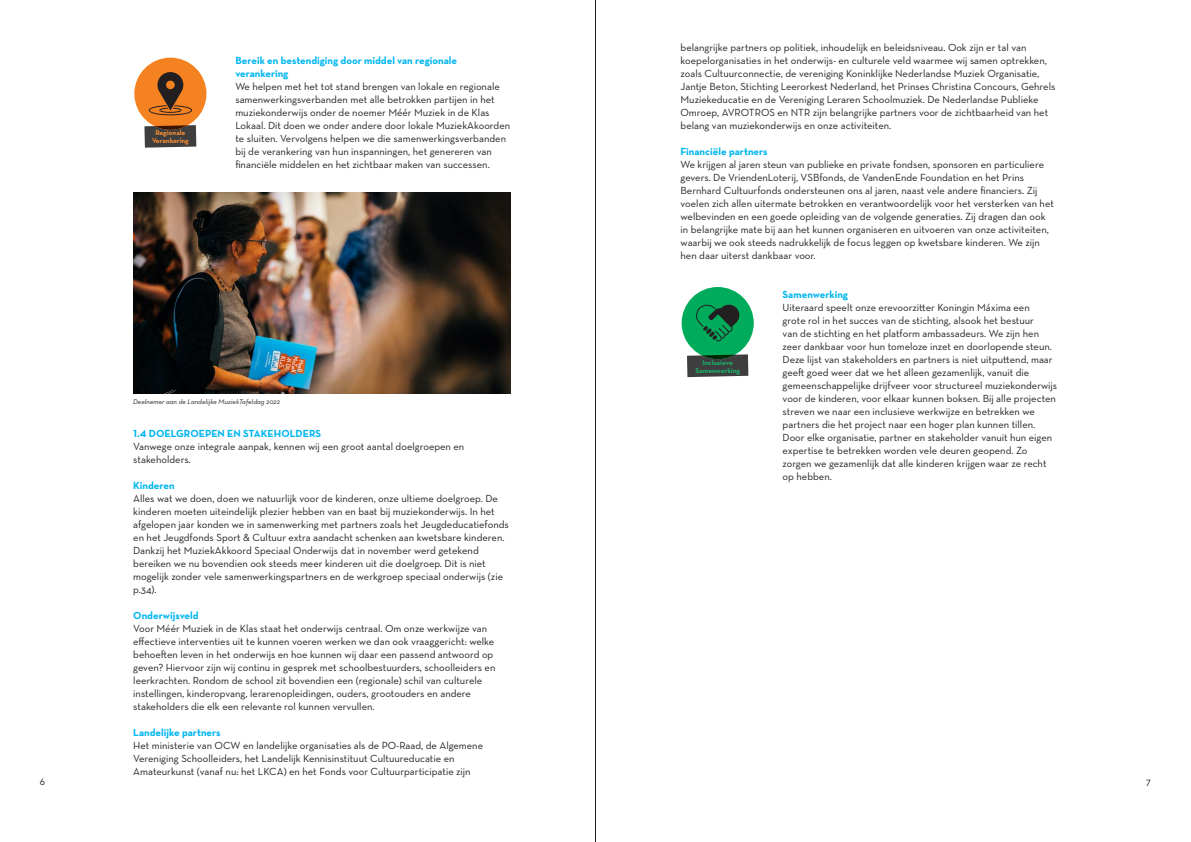
<style>
.page{position:relative;width:1191px;height:842px;background:#fff}
.page>*{position:absolute;margin:0;border:0;box-sizing:border-box;transform-origin:0 0}
._01_Brood{font:10.5px/13px "Neutraface Text";color:#231f20}
._04_H-3{font:700 10.5px/13px "Neutraface Text";color:#00b6f0}
._03_H-2{font:700 10.5px "Neutraface Text";color:#00b6f0}
.t1{font:700 7.2px/8px "Neutraface Text";color:#1bb168;text-align:center}
.t2{font:700 7.2px/8px "Neutraface Text";color:#f68c32;text-align:center}
.Bijschriften{font:italic 7px "Neutraface Text";color:#231f20}
</style>
<div class="page">
<hr style="left:595px;top:0;width:1px;height:842px;background:#231f20">
<div style="left:681px;top:287px;width:72px;height:72px;background:#00ab5b;border-radius:50%"></div>
<svg style="left:696px;top:305px;width:43px;height:36px"></svg>
<svg style="left:687px;top:354px;width:61px;height:23px"></svg>
<div style="left:134px;top:58px;width:72px;height:72px;background:#f58220;border-radius:50%"></div>
<svg style="left:149px;top:72px;width:43px;height:43px"></svg>
<svg style="left:144px;top:125px;width:52px;height:23px"></svg>
<img style="left:133px;top:192px;width:377px;height:202px">
<p class="t2" style="left:152px;top:129px;width:38px">Regionale<br>Verankering</p>
<p class="_04_H-3" style="left:235px;top:54px;width:223px">Bereik en bestendiging door middel van regionale verankering</p>
<p class="_01_Brood" style="left:235px;top:79px;width:276px">We helpen met het tot stand brengen van lokale en regionale samenwerkingsverbanden met alle betrokken partijen in het muziekonderwijs onder de noemer Méér Muziek in de Klas Lokaal. Dit doen we onder andere door lokale MuziekAkoorden te sluiten. Vervolgens helpen we die samenwerkingsverbanden bij de verankering van hun inspanningen, het genereren van financiële middelen en het zichtbaar maken van successen.</p>
<p class="_01_Brood" style="left:680px;top:40px;width:376px">belangrijke partners op politiek, inhoudelijk en beleidsniveau. Ook zijn er tal van koepelorganisaties in het onderwijs- en culturele veld waarmee wij samen optrekken, zoals Cultuurconnectie, de vereniging Koninklijke Nederlandse Muziek Organisatie, Jantje Beton, Stichting Leerorkest Nederland, het Prinses Christina Concours, Gehrels Muziekeducatie en de Vereniging Leraren Schoolmuziek. De Nederlandse Publieke Omroep, AVROTROS en NTR zijn belangrijke partners voor de zichtbaarheid van het belang van muziekonderwijs en onze activiteiten.</p>
<p class="_04_H-3" style="left:680px;top:145px;width:89px">Financiële partners</p>
<p class="_01_Brood" style="left:680px;top:157px;width:375px">We krijgen al jaren steun van publieke en private fondsen, sponsoren en particuliere gevers. De VriendenLoterij, VSBfonds, de VandenEnde Foundation en het Prins Bernhard Cultuurfonds ondersteunen ons al jaren, naast vele andere financiers. Zij voelen zich allen uitermate betrokken en verantwoordelijk voor het versterken van het welbevinden en een goede opleiding van de volgende generaties. Zij dragen dan ook in belangrijke mate bij aan het kunnen organiseren en uitvoeren van onze activiteiten, waarbij we ook steeds nadrukkelijk de focus leggen op kwetsbare kinderen. We zijn hen daar uiterst dankbaar voor.</p>
<p class="_04_H-3" style="left:782px;top:288px;width:67px">Samenwerking</p>
<p class="_01_Brood" style="left:782px;top:300px;width:276px">Uiteraard speelt onze erevoorzitter Koningin Máxima een<br>grote rol in het succes van de stichting, alsook het bestuur<br>van de stichting en het platform ambassadeurs. We zijn hen zeer dankbaar voor hun tomeloze inzet en doorlopende steun.<br>Deze lijst van stakeholders en partners is niet uitputtend, maar geeft goed weer dat we het alleen gezamenlijk, vanuit die gemeenschappelijke drijfveer voor structureel muziekonderwijs voor de kinderen, voor elkaar kunnen boksen. Bij alle projecten streven we naar een inclusieve werkwijze en betrekken we partners die het project naar een hoger plan kunnen tillen.<br>Door elke organisatie, partner en stakeholder vanuit hun eigen expertise te betrekken worden vele deuren geopend. Zo zorgen we gezamenlijk dat alle kinderen krijgen waar ze recht op hebben.</p>
<p class="t1" style="left:695px;top:358px;width:46px">Inclusieve<br>Samenwerking</p>
<p class="Bijschriften" style="left:133px;top:397px;width:148px">Deelnemer aan de Landelijke MuziekTafeldag 2022</p>
<p class="_03_H-2" style="left:133px;top:426px;width:189px">1.4 DOELGROEPEN EN STAKEHOLDERS</p>
<p class="_01_Brood" style="left:133px;top:439px;width:333px">Vanwege onze integrale aanpak, kennen wij een groot aantal doelgroepen en stakeholders.</p>
<p class="_04_H-3" style="left:133px;top:479px;width:43px">Kinderen</p>
<p class="_01_Brood" style="left:133px;top:491px;width:377px">Alles wat we doen, doen we natuurlijk voor de kinderen, onze ultieme doelgroep. De kinderen moeten uiteindelijk plezier hebben van en baat bij muziekonderwijs. In het afgelopen jaar konden we in samenwerking met partners zoals het Jeugdeducatiefonds en het Jeugdfonds Sport &amp; Cultuur extra aandacht schenken aan kwetsbare kinderen.<br>Dankzij het MuziekAkkoord Speciaal Onderwijs dat in november werd getekend bereiken we nu bovendien ook steeds meer kinderen uit die doelgroep. Dit is niet mogelijk zonder vele samenwerkingspartners en de werkgroep speciaal onderwijs (zie p.34).</p>
<p class="_04_H-3" style="left:133px;top:609px;width:67px">Onderwijsveld</p>
<p class="_01_Brood" style="left:133px;top:621px;width:364px">Voor Méér Muziek in de Klas staat het onderwijs centraal. Om onze werkwijze van effectieve interventies uit te kunnen voeren werken we dan ook vraaggericht: welke behoeften leven in het onderwijs en hoe kunnen wij daar een passend antwoord op geven? Hiervoor zijn wij continu in gesprek met schoolbestuurders, schoolleiders en leerkrachten. Rondom de school zit bovendien een (regionale) schil van culturele instellingen, kinderopvang, lerarenopleidingen, ouders, grootouders en andere stakeholders die elk een relevante rol kunnen vervullen.</p>
<p class="_04_H-3" style="left:133px;top:726px;width:89px">Landelijke partners</p>
<p class="_01_Brood" style="left:133px;top:738px;width:351px">Het ministerie van OCW en landelijke organisaties als de PO-Raad, de Algemene<br>Vereniging Schoolleiders, het Landelijk Kennisinstituut Cultuureducatie en<br>Amateurkunst (vanaf nu: het LKCA) en het Fonds voor Cultuurparticipatie zijn</p>
<p class="_01_Brood" style="left:40px;top:775px;width:7px">6</p>
<p class="_01_Brood" style="left:1146px;top:775px;width:6px">7</p>
</div>
